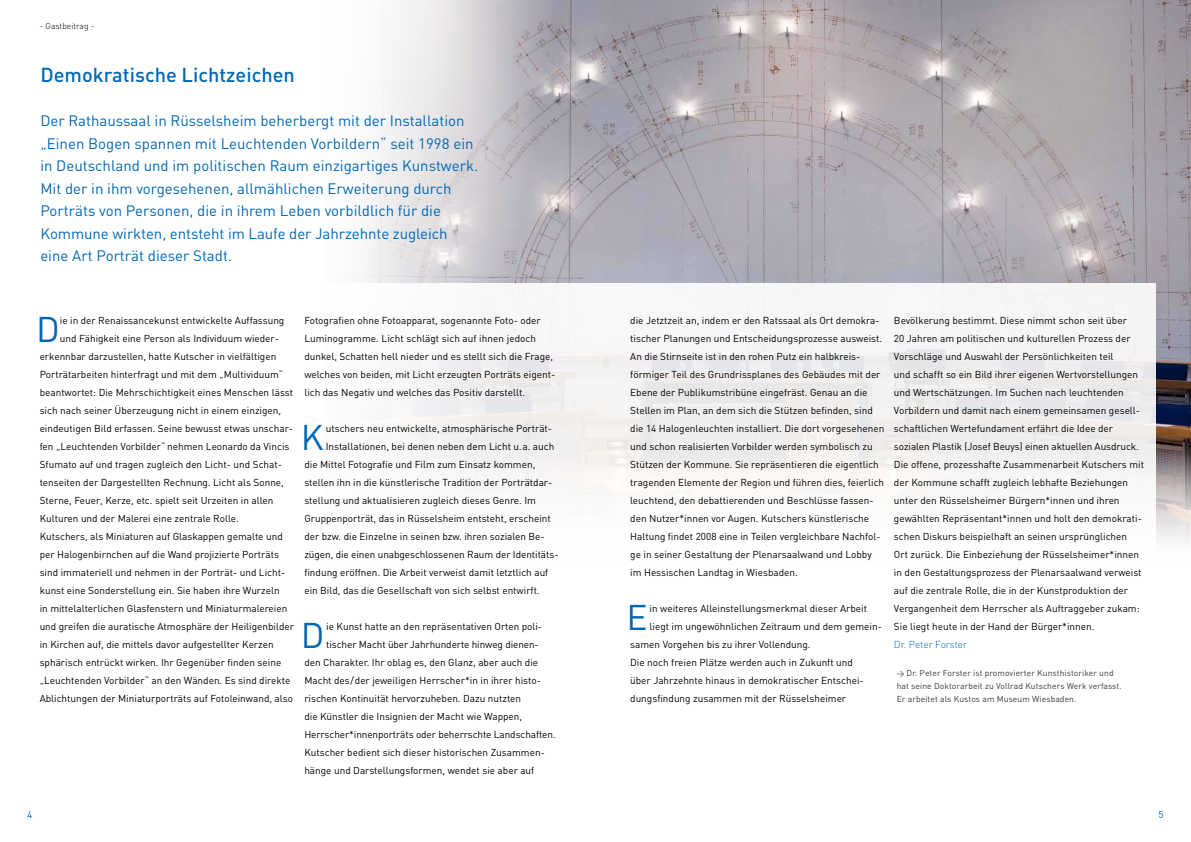
<style>
.page{position:relative;width:1191px;height:842px;background:#fff}
.page>*{position:absolute;margin:0;border:0;box-sizing:border-box;transform-origin:0 0}
.t1{font:35.3px "DIN";color:#0068b4}
.t2{font:500 20px "DIN";color:#0068b4}
.t3{font:15px/22.5px "DIN";color:#0068b4}
.t4{font:10px/18px "DIN";color:#000}
.t5{font:300 10px "DIN";letter-spacing:-.01em;color:#0068b4}
.t6{font:10px "DIN";color:#0068b4}
.t7{font:8.5px/13px "DIN";letter-spacing:.01em;color:#3a3a39}
.t8{font:300 8.5px "DIN";color:#000}
.s1{font-size:7.5px}
</style>
<div class="page">
<img style="left:563px;top:0;width:628px;height:446px">
<svg style="left:354px;top:0;width:209px;height:284px"></svg>
<svg style="left:1156px;top:451px;width:35px;height:92px;background:#bfb7b7"></svg>
<div style="left:0;top:284px;width:1156px;height:558px;background:#fff"></div>
<p class="t8" style="left:40px;top:21px;width:56px">- Gastbeitrag -</p>
<h2 class="t2" style="left:40px;top:62px;width:256px">Demokratische Lichtzeichen</h2>
<p class="t3" style="left:40px;top:109px;width:439px">Der Rathaussaal in Rüsselsheim beherbergt mit der Installation „Einen Bogen spannen mit Leuchtenden Vorbildern“ seit 1998 ein in Deutschland und im politischen Raum einzigartiges Kunstwerk.<br>Mit der in ihm vorgesehenen, allmählichen Erweiterung durch Porträts von Personen, die in ihrem Leben vorbildlich für die Kommune wirkten, entsteht im Laufe der Jahrzehnte zugleich eine Art Porträt dieser Stadt.</p>
<h1 class="t1" style="left:36px;top:307px;width:25px">D</h1>
<p class="t4" style="left:60px;top:311px;width:226px">ie in der Renaissancekunst entwickelte Auffassung</p>
<p class="t4" style="left:60px;top:329px;width:221px">und Fähigkeit eine Person als Individuum wieder-</p>
<p class="t4" style="left:40px;top:347px;width:238px">erkennbar darzustellen, hatte Kutscher in vielfältigen</p>
<p class="t4" style="left:40px;top:365px;width:245px">Porträtarbeiten hinterfragt und mit dem „Multividuum“</p>
<p class="t4" style="left:40px;top:383px;width:255px">beantwortet: Die Mehrschichtigkeit eines Menschen lässt</p>
<p class="t4" style="left:40px;top:401px;width:243px">sich nach seiner Überzeugung nicht in einem einzigen,</p>
<p class="t4" style="left:40px;top:419px;width:255px">eindeutigen Bild erfassen. Seine bewusst etwas unschar-</p>
<p class="t4" style="left:40px;top:437px;width:251px">fen „Leuchtenden Vorbilder“ nehmen Leonardo da Vincis</p>
<p class="t4" style="left:40px;top:455px;width:244px">Sfumato auf und tragen zugleich den Licht- und Schat-</p>
<p class="t4" style="left:40px;top:473px;width:246px">tenseiten der Dargestellten Rechnung. Licht als Sonne,</p>
<p class="t4" style="left:40px;top:491px;width:235px">Sterne, Feuer, Kerze, etc. spielt seit Urzeiten in allen</p>
<p class="t4" style="left:40px;top:509px;width:201px">Kulturen und der Malerei eine zentrale Rolle.</p>
<p class="t4" style="left:40px;top:527px;width:245px">Kutschers, als Miniaturen auf Glaskappen gemalte und</p>
<p class="t4" style="left:40px;top:545px;width:241px">per Halogenbirnchen auf die Wand projizierte Porträts</p>
<p class="t4" style="left:40px;top:563px;width:247px">sind immateriell und nehmen in der Porträt- und Licht-</p>
<p class="t4" style="left:40px;top:581px;width:241px">kunst eine Sonderstellung ein. Sie haben ihre Wurzeln</p>
<p class="t4" style="left:40px;top:599px;width:249px">in mittelalterlichen Glasfenstern und Miniaturmalereien</p>
<p class="t4" style="left:40px;top:617px;width:256px">und greifen die auratische Atmosphäre der Heiligenbilder</p>
<p class="t4" style="left:40px;top:635px;width:235px">in Kirchen auf, die mittels davor aufgestellter Kerzen</p>
<p class="t4" style="left:40px;top:653px;width:243px">sphärisch entrückt wirken. Ihr Gegenüber finden seine</p>
<p class="t4" style="left:40px;top:671px;width:252px">„Leuchtenden Vorbilder“ an den Wänden. Es sind direkte</p>
<p class="t4" style="left:40px;top:689px;width:255px">Ablichtungen der Miniaturporträts auf Fotoleinwand, also</p>
<p class="t4" style="left:304px;top:311px;width:252px">Fotografien ohne Fotoapparat, sogenannte Foto- oder Luminogramme. Licht schlägt sich auf ihnen jedoch dunkel, Schatten hell nieder und es stellt sich die Frage, welches von beiden, mit Licht erzeugten Porträts eigent&shy;lich das Negativ und welches das Positiv darstellt.</p>
<h1 class="t1" style="left:301px;top:415px;width:24px">K</h1>
<p class="t4" style="left:326px;top:419px;width:228px">utschers neu entwickelte, atmosphärische Porträt-</p>
<p class="t4" style="left:326px;top:437px;width:230px">Installationen, bei denen neben dem Licht u.a. auch</p>
<p class="t4" style="left:304px;top:455px;width:232px">die Mittel Fotografie und Film zum Einsatz kommen,</p>
<p class="t4" style="left:304px;top:473px;width:249px">stellen ihn in die künstlerische Tradition der Porträtdar-</p>
<p class="t4" style="left:304px;top:491px;width:233px">stellung und aktualisieren zugleich dieses Genre. Im</p>
<p class="t4" style="left:304px;top:509px;width:248px">Gruppenporträt, das in Rüsselsheim entsteht, erscheint</p>
<p class="t4" style="left:304px;top:527px;width:242px">der bzw. die Einzelne in seinen bzw. ihren sozialen Be-</p>
<p class="t4" style="left:304px;top:545px;width:256px">zügen, die einen unabgeschlossenen Raum der Identitäts-</p>
<p class="t4" style="left:304px;top:563px;width:245px">findung eröffnen. Die Arbeit verweist damit letztlich auf</p>
<p class="t4" style="left:304px;top:581px;width:237px">ein Bild, das die Gesellschaft von sich selbst entwirft.</p>
<h1 class="t1" style="left:301px;top:613px;width:25px">D</h1>
<p class="t4" style="left:326px;top:617px;width:217px">ie Kunst hatte an den repräsentativen Orten poli-</p>
<p class="t4" style="left:326px;top:635px;width:214px">tischer Macht über Jahrhunderte hinweg dienen-</p>
<p class="t4" style="left:304px;top:653px;width:235px">den Charakter. Ihr oblag es, den Glanz, aber auch die</p>
<p class="t4" style="left:304px;top:671px;width:238px">Macht des/der jeweiligen Herrscher*in in ihrer histo-</p>
<p class="t4" style="left:304px;top:689px;width:218px">rischen Kontinuität hervorzuheben. Dazu nutzten</p>
<p class="t4" style="left:304px;top:707px;width:219px">die Künstler die Insignien der Macht wie Wappen,</p>
<p class="t4" style="left:304px;top:725px;width:253px">Herrscher*innenporträts oder beherrschte Landschaften.</p>
<p class="t4" style="left:304px;top:743px;width:242px">Kutscher bedient sich dieser historischen Zusammen-</p>
<p class="t4" style="left:304px;top:761px;width:231px">hänge und Darstellungsformen, wendet sie aber auf</p>
<p class="t4" style="left:630px;top:311px;width:255px">die Jetztzeit an, indem er den Ratssaal als Ort demokra&shy;tischer Planungen und Entscheidungsprozesse ausweist.<br>An die Stirnseite ist in den rohen Putz ein halbkreis&shy;förmiger Teil des Grundrissplanes des Gebäudes mit der Ebene der Publikumstribüne eingefräst. Genau an die Stellen im Plan, an dem sich die Stützen befinden, sind die 14 Halogenleuchten installiert. Die dort vorgesehenen und schon realisierten Vorbilder werden symbolisch zu Stützen der Kommune. Sie repräsentieren die eigentlich tragenden Elemente der Region und führen dies, feierlich leuchtend, den debattierenden und Beschlüsse fassen&shy;den Nutzer*innen vor Augen. Kutschers künstlerische Haltung findet 2008 eine in Teilen vergleichbare Nachfol&shy;ge in seiner Gestaltung der Plenarsaalwand und Lobby im Hessischen Landtag in Wiesbaden.</p>
<h1 class="t1" style="left:626px;top:595px;width:23px">E</h1>
<p class="t4" style="left:649px;top:599px;width:219px">in weiteres Alleinstellungsmerkmal dieser Arbeit</p>
<p class="t4" style="left:649px;top:617px;width:234px">liegt im ungewöhnlichen Zeitraum und dem gemein-</p>
<p class="t4" style="left:630px;top:635px;width:182px">samen Vorgehen bis zu ihrer Vollendung.</p>
<p class="t4" style="left:630px;top:653px;width:224px">Die noch freien Plätze werden auch in Zukunft und</p>
<p class="t4" style="left:630px;top:671px;width:235px">über Jahrzehnte hinaus in demokratischer Entschei-</p>
<p class="t4" style="left:630px;top:689px;width:217px">dungsfindung zusammen mit der Rüsselsheimer</p>
<p class="t4" style="left:894px;top:311px;width:251px">Bevölkerung bestimmt. Diese nimmt schon seit über<br>20 Jahren am politischen und kulturellen Prozess der Vorschläge und Auswahl der Persönlichkeiten teil<br>und schafft so ein Bild ihrer eigenen Wertvorstellungen und Wertschätzungen. Im Suchen nach leuchtenden Vorbildern und damit nach einem gemeinsamen gesell&shy;schaftlichen Wertefundament erfährt die Idee der sozialen Plastik (Josef Beuys) einen aktuellen Ausdruck.<br>Die offene, prozesshafte Zusammenarbeit Kutschers mit der Kommune schafft zugleich lebhafte Beziehungen unter den Rüsselsheimer Bürgern*innen und ihren gewählten Repräsentant*innen und holt den demokrati&shy;schen Diskurs beispielhaft an seinen ursprünglichen<br>Ort zurück. Die Einbeziehung der Rüsselsheimer*innen in den Gestaltungsprozess der Plenarsaalwand verweist auf die zentrale Rolle, die in der Kunstproduktion der Vergangenheit dem Herrscher als Auftraggeber zukam:<br>Sie liegt heute in der Hand der Bürger*innen.</p>
<p class="t5" style="left:894px;top:638px;width:75px">Dr. Peter Forster</p>
<p class="t7" style="left:896px;top:666px;width:226px"><span class="s1">&gt;</span> Dr. Peter Forster ist promovierter Kunsthistoriker und hat seine Doktorarbeit zu Vollrad Kutschers Werk verfasst.<br>Er arbeitet als Kustos am Museum Wiesbaden.</p>
<p class="t6" style="left:27px;top:808px;width:7px">4</p>
<p class="t6" style="left:1158px;top:808px;width:7px">5</p>
</div>
